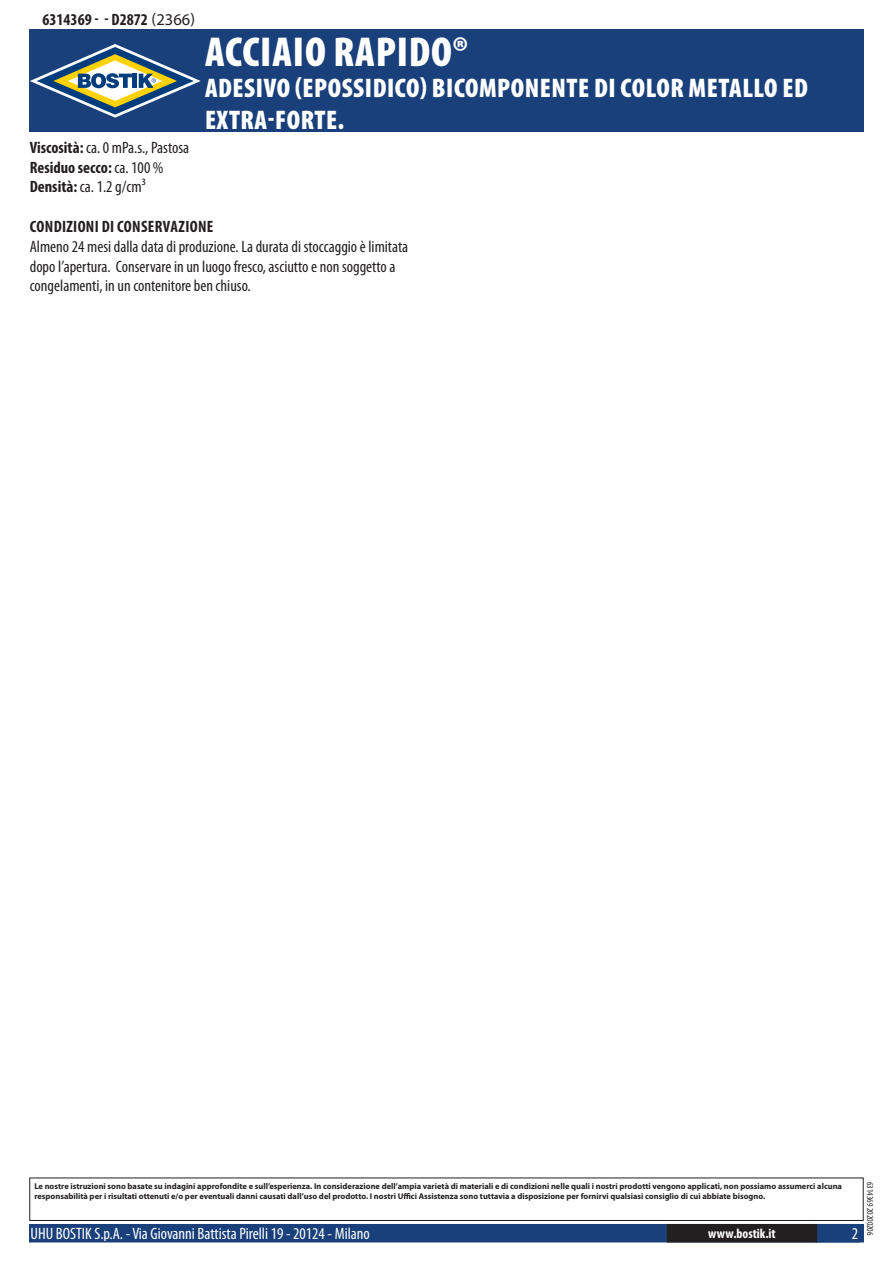
<style>
.page{position:relative;width:893px;height:1263px;background:#fff}
.page>*{position:absolute;margin:0;border:0;box-sizing:border-box;transform-origin:0 0}
.t1{font:900 condensed 42px "Myriad Pro";letter-spacing:.02em;color:#fff}
.t2{font:900 condensed 27px/32.4px "Myriad Pro";letter-spacing:.02em;color:#fff}
.t3{font:condensed 16.5px/19.8px "Myriad Pro";color:#231f20}
.t4{font:condensed 16.5px "Myriad Pro";color:#fff}
.t5{font:700 condensed 16.5px "Myriad Pro";letter-spacing:.02em;color:#231f20}
.t6{font:700 condensed 16.5px "Myriad Pro";color:#231f20}
.t7{font:700 condensed 13.5px "Myriad Pro";letter-spacing:.015em;color:#fff}
.t8{font:condensed 9px "Myriad Pro";color:#231f20}
.t9{font:700 8.4px/10.1px "Myriad Pro";color:#231f20}
.s1{font-weight:400;font-stretch:normal}
.s2{font-weight:700}
</style>
<div class="page">
<div style="left:30px;top:1225px;width:833px;height:17px;background:#19407a"></div>
<div style="left:29px;top:1224px;width:835px;height:18px;border:2px solid #19407a"></div>
<div style="left:816px;top:1224px;width:44px;height:18px;border:2px solid #19407a"></div>
<div style="left:668px;top:1225px;width:148px;height:17px;background:#231f20"></div>
<div style="left:667px;top:1224px;width:150px;height:18px;border:2px solid #231f20"></div>
<div style="left:29px;top:1177px;width:835px;height:44px;border:1px solid #231f20"></div>
<div style="left:30px;top:30px;width:834px;height:102px;background:#19407a"></div>
<svg style="left:30px;top:44px;width:171px;height:74px"></svg>
<h3 class="t6" style="left:43px;top:9px;width:154px">6314369 - - D2872 <span class="s1">(2366)</span></h3>
<h1 class="t1" style="left:205px;top:25px;width:264px">ACCIAIO RAPIDO®</h1>
<h2 class="t2" style="left:205px;top:71px;width:604px">ADESIVO (EPOSSIDICO) BICOMPONENTE DI COLOR METALLO ED<br>EXTRA-FORTE.</h2>
<h3 class="t3" style="left:30px;top:137px;width:161px"><span class="s2">Viscosità:</span> ca. 0 mPa.s., Pastosa<br><span class="s2">Residuo secco:</span> ca. 100 %<br><span class="s2">Densità:</span> ca. 1.2 g/cm³</h3>
<h3 class="t5" style="left:30px;top:216px;width:185px">Condizioni di conservazione</h3>
<h3 class="t3" style="left:30px;top:236px;width:380px">Almeno 24 mesi dalla data di produzione. La durata di stoccaggio è limitata dopo l’apertura. Conservare in un luogo fresco, asciutto e non soggetto a congelamenti, in un contenitore ben chiuso.</h3>
<p class="t9" style="left:34px;top:1181px;width:809px">Le nostre istruzioni sono basate su indagini approfondite e sull’esperienza. In considerazione dell’ampia varietà di materiali e di condizioni nelle quali i nostri prodotti vengono applicati, non possiamo assumerci alcuna responsabilità per i risultati ottenuti e/o per eventuali danni causati dall’uso del prodotto. I nostri Uffici Assistenza sono tuttavia a disposizione per fornirvi qualsiasi consiglio di cui abbiate bisogno.</p>
<h3 class="t4" style="left:31px;top:1224px;width:341px">UHU BOSTIK S.p.A. - Via Giovanni Battista Pirelli 19 - 20124 - Milano</h3>
<h3 class="t7" style="left:708px;top:1225px;width:69px">www.bostik.it</h3>
<h3 class="t4" style="left:852px;top:1224px;width:8px">2</h3>
<p class="t8" style="left:875px;top:1182px;width:55px;rotate:90deg">6314369 20200206</p>
</div>
